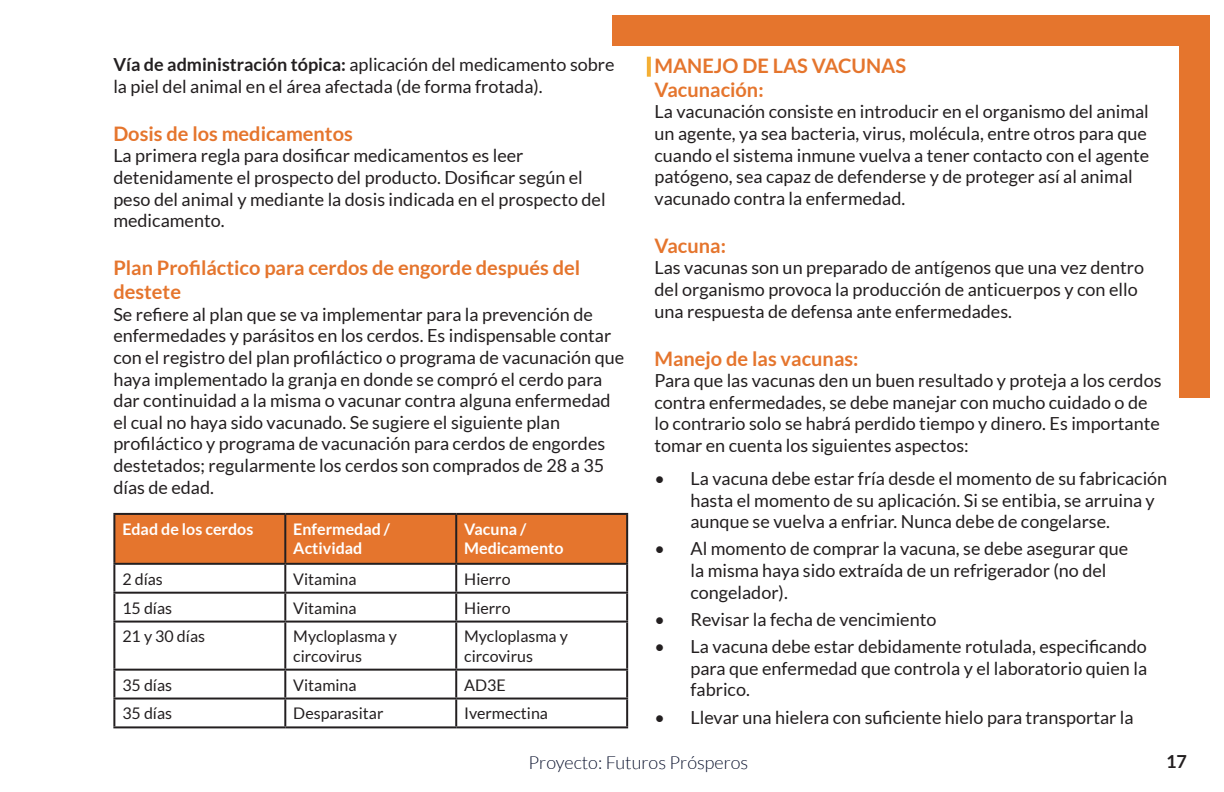
<style>
.page{position:relative;width:1224px;height:792px;background:#fff}
.page>*{position:absolute;margin:0;border:0;box-sizing:border-box;transform-origin:0 0}
.Titulo_2{font:700 20px/24px "Lato";color:#e5752d}
.Titulo_1{font:700 20px "Lato";color:#e5752d}
.Parrafo{font:18px/21.6px "Lato";color:#231f20}
.t1{font:300 18px "Lato";color:#0c142f}
.t2{font:700 18px "Lato";color:#231f20}
.Parrafo-2{font:16px/19.2px "Lato";color:#231f20}
.Titulo_2-2{font:700 16px/19.2px "Lato";color:#fff}
.s1{font-weight:700}
</style>
<div class="page">
<div style="left:612px;top:15px;width:598px;height:31px;background:#e5752d"></div>
<div style="left:1179px;top:15px;width:31px;height:382px;background:#e5752d"></div>
<div style="left:115px;top:515px;width:511px;height:48px;background:#e5752d"></div>
<hr style="left:113px;top:513px;width:172px;height:2px;background:#231f20">
<hr style="left:113px;top:515px;width:2px;height:48px;background:#231f20">
<hr style="left:285px;top:513px;width:171px;height:2px;background:#231f20">
<hr style="left:284px;top:515px;width:2px;height:48px;background:#231f20">
<hr style="left:456px;top:513px;width:172px;height:2px;background:#231f20">
<hr style="left:455px;top:515px;width:2px;height:48px;background:#231f20">
<hr style="left:626px;top:515px;width:2px;height:48px;background:#231f20">
<hr style="left:113px;top:563px;width:172px;height:2px;background:#231f20">
<hr style="left:113px;top:565px;width:2px;height:27px;background:#231f20">
<hr style="left:285px;top:563px;width:171px;height:2px;background:#231f20">
<hr style="left:284px;top:565px;width:2px;height:27px;background:#231f20">
<hr style="left:456px;top:563px;width:172px;height:2px;background:#231f20">
<hr style="left:455px;top:565px;width:2px;height:27px;background:#231f20">
<hr style="left:626px;top:565px;width:2px;height:27px;background:#231f20">
<hr style="left:113px;top:592px;width:172px;height:2px;background:#231f20">
<hr style="left:113px;top:594px;width:2px;height:27px;background:#231f20">
<hr style="left:285px;top:592px;width:171px;height:2px;background:#231f20">
<hr style="left:284px;top:594px;width:2px;height:27px;background:#231f20">
<hr style="left:456px;top:592px;width:172px;height:2px;background:#231f20">
<hr style="left:455px;top:594px;width:2px;height:27px;background:#231f20">
<hr style="left:626px;top:594px;width:2px;height:27px;background:#231f20">
<hr style="left:113px;top:621px;width:172px;height:2px;background:#231f20">
<hr style="left:113px;top:623px;width:2px;height:46px;background:#231f20">
<hr style="left:285px;top:621px;width:171px;height:2px;background:#231f20">
<hr style="left:284px;top:623px;width:2px;height:46px;background:#231f20">
<hr style="left:456px;top:621px;width:172px;height:2px;background:#231f20">
<hr style="left:455px;top:623px;width:2px;height:46px;background:#231f20">
<hr style="left:626px;top:623px;width:2px;height:46px;background:#231f20">
<hr style="left:113px;top:669px;width:172px;height:2px;background:#231f20">
<hr style="left:113px;top:671px;width:2px;height:27px;background:#231f20">
<hr style="left:285px;top:669px;width:171px;height:2px;background:#231f20">
<hr style="left:284px;top:671px;width:2px;height:27px;background:#231f20">
<hr style="left:456px;top:669px;width:172px;height:2px;background:#231f20">
<hr style="left:455px;top:671px;width:2px;height:27px;background:#231f20">
<hr style="left:626px;top:671px;width:2px;height:27px;background:#231f20">
<hr style="left:113px;top:698px;width:172px;height:2px;background:#231f20">
<hr style="left:113px;top:700px;width:2px;height:26px;background:#231f20">
<hr style="left:285px;top:698px;width:171px;height:2px;background:#231f20">
<hr style="left:284px;top:700px;width:2px;height:26px;background:#231f20">
<hr style="left:456px;top:698px;width:172px;height:2px;background:#231f20">
<hr style="left:455px;top:700px;width:2px;height:26px;background:#231f20">
<hr style="left:626px;top:700px;width:2px;height:26px;background:#231f20">
<hr style="left:113px;top:726px;width:172px;height:2px;background:#231f20">
<hr style="left:285px;top:726px;width:171px;height:2px;background:#231f20">
<hr style="left:456px;top:726px;width:172px;height:2px;background:#231f20">
<svg style="left:647px;top:57px;width:4px;height:20px"></svg>
<p class="Parrafo" style="left:113px;top:54px;width:503px"><span class="s1">Vía de administración tópica:</span> aplicación del medicamento sobre la piel del animal en el área afectada (de forma frotada).</p>
<p class="Titulo_2" style="left:113px;top:121px;width:241px">Dosis de los medicamentos</p>
<p class="Parrafo" style="left:113px;top:145px;width:494px">La primera regla para dosificar medicamentos es leer detenidamente el prospecto del producto. Dosificar según el peso del animal y mediante la dosis indicada en el prospecto del medicamento.</p>
<p class="Titulo_2" style="left:113px;top:256px;width:468px">Plan Profiláctico para cerdos de engorde después del destete</p>
<p class="Parrafo" style="left:113px;top:303px;width:512px">Se refiere al plan que se va implementar para la prevención de enfermedades y parásitos en los cerdos. Es indispensable contar con el registro del plan profiláctico o programa de vacunación que haya implementado la granja en donde se compró el cerdo para dar continuidad a la misma o vacunar contra alguna enfermedad el cual no haya sido vacunado. Se sugiere el siguiente plan profiláctico y programa de vacunación para cerdos de engordes destetados; regularmente los cerdos son comprados de 28 a 35 días de edad.</p>
<p class="Titulo_2-2" style="left:122px;top:519px;width:133px">Edad de los cerdos</p>
<p class="Titulo_2-2" style="left:293px;top:519px;width:98px">Enfermedad /<br>Actividad</p>
<p class="Titulo_2-2" style="left:464px;top:519px;width:101px">Vacuna /<br>Medicamento</p>
<p class="Parrafo-2" style="left:122px;top:569px;width:42px">2 días</p>
<p class="Parrafo-2" style="left:293px;top:569px;width:65px">Vitamina</p>
<p class="Parrafo-2" style="left:464px;top:569px;width:48px">Hierro</p>
<p class="Parrafo-2" style="left:122px;top:598px;width:51px">15 días</p>
<p class="Parrafo-2" style="left:293px;top:598px;width:65px">Vitamina</p>
<p class="Parrafo-2" style="left:464px;top:598px;width:48px">Hierro</p>
<p class="Parrafo-2" style="left:122px;top:627px;width:84px">21 y 30 días</p>
<p class="Parrafo-2" style="left:293px;top:627px;width:105px">Mycloplasma y circovirus</p>
<p class="Parrafo-2" style="left:464px;top:627px;width:105px">Mycloplasma y circovirus</p>
<p class="Parrafo-2" style="left:122px;top:675px;width:51px">35 días</p>
<p class="Parrafo-2" style="left:293px;top:675px;width:65px">Vitamina</p>
<p class="Parrafo-2" style="left:464px;top:675px;width:43px">AD3E</p>
<p class="Parrafo-2" style="left:122px;top:704px;width:51px">35 días</p>
<p class="Parrafo-2" style="left:293px;top:704px;width:92px">Desparasitar</p>
<p class="Parrafo-2" style="left:464px;top:704px;width:85px">Ivermectina</p>
<p class="Titulo_1" style="left:655px;top:54px;width:253px">MANEJO DE LAS VACUNAS</p>
<p class="Titulo_2" style="left:655px;top:77px;width:111px">Vacunación:</p>
<p class="Parrafo" style="left:655px;top:101px;width:496px">La vacunación consiste en introducir en el organismo del animal un agente, ya sea bacteria, virus, molécula, entre otros para que cuando el sistema inmune vuelva a tener contacto con el agente patógeno, sea capaz de defenderse y de proteger así al animal vacunado contra la enfermedad.</p>
<p class="Titulo_2" style="left:655px;top:233px;width:73px">Vacuna:</p>
<p class="Parrafo" style="left:655px;top:257px;width:491px">Las vacunas son un preparado de antígenos que una vez dentro del organismo provoca la producción de anticuerpos y con ello una respuesta de defensa ante enfermedades.</p>
<p class="Titulo_2" style="left:655px;top:346px;width:205px">Manejo de las vacunas:</p>
<p class="Parrafo" style="left:655px;top:370px;width:508px">Para que las vacunas den un buen resultado y proteja a los cerdos contra enfermedades, se debe manejar con mucho cuidado o de lo contrario solo se habrá perdido tiempo y dinero. Es importante tomar en cuenta los siguientes aspectos:</p>
<p class="Parrafo" style="left:691px;top:467px;width:478px;text-indent:-36px">• La vacuna debe estar fría desde el momento de su fabricación hasta el momento de su aplicación. Si se entibia, se arruina y aunque se vuelva a enfriar. Nunca debe de congelarse.</p>
<p class="Parrafo" style="left:691px;top:538px;width:439px;text-indent:-36px">• Al momento de comprar la vacuna, se debe asegurar que la misma haya sido extraída de un refrigerador (no del congelador).</p>
<p class="Parrafo" style="left:655px;top:608px;width:283px">• Revisar la fecha de vencimiento</p>
<p class="Parrafo" style="left:691px;top:636px;width:458px;text-align:justify;text-indent:-36px">• La vacuna debe estar debidamente rotulada, especificando para que enfermedad que controla y el laboratorio quien la fabrico.</p>
<p class="Parrafo" style="left:655px;top:706px;width:481px">• Llevar una hielera con suficiente hielo para transportar la</p>
<p class="t1" style="left:529px;top:752px;width:221px">Proyecto: Futuros Prósperos</p>
<p class="t2" style="left:1166px;top:751px;width:22px">17</p>
</div>
